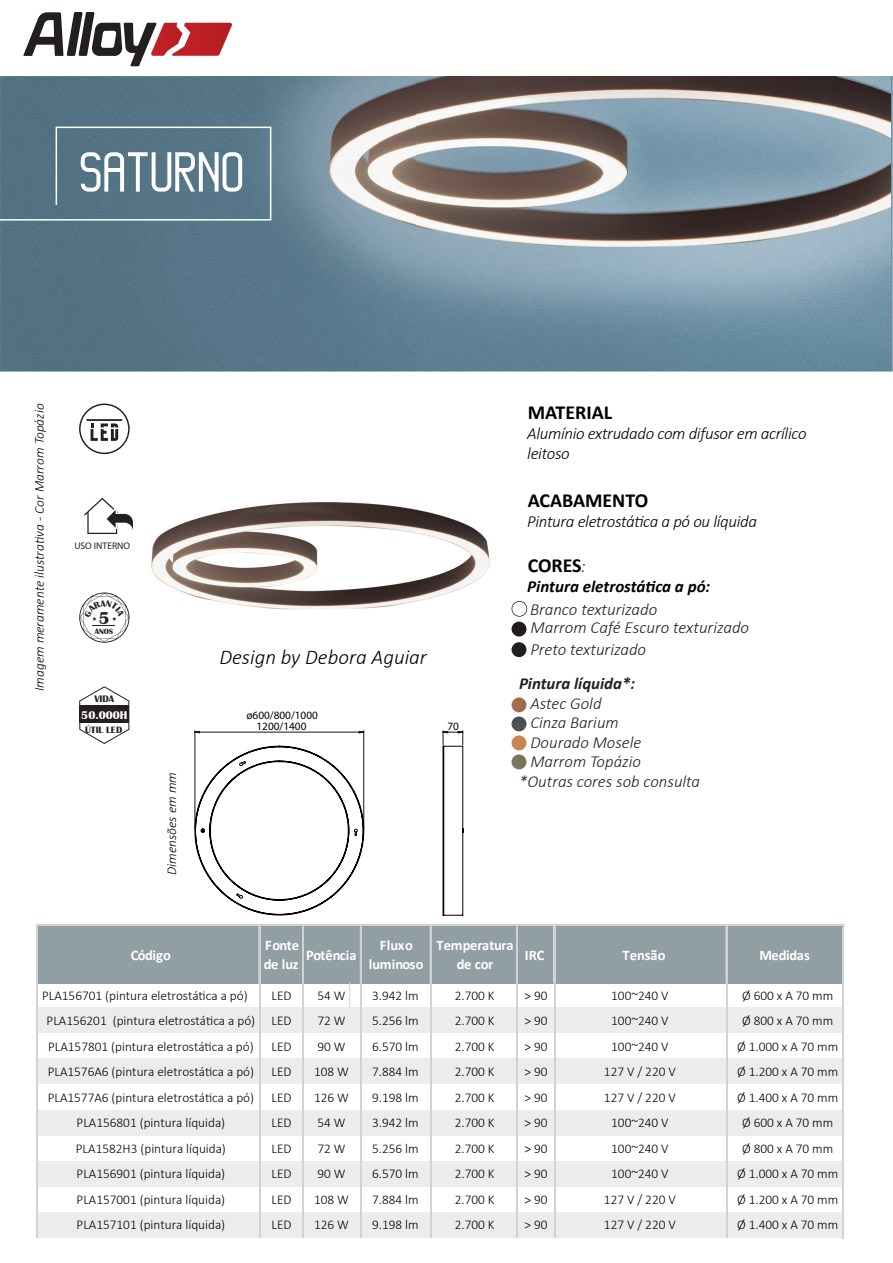
<style>
.page{position:relative;width:893px;height:1263px;background:#fff}
.page>*{position:absolute;margin:0;border:0;box-sizing:border-box;transform-origin:0 0}
.t1{font:63px "Monkey";color:#fff}
.t2{font:italic 300 21px "Calibri";color:#000}
.t3{font:700 19.95px "Calibri";color:#000}
.t4{font:700 17.55px "Britannic";color:#231f20}
.t5{font:italic 300 16.95px/20.4px "Calibri";letter-spacing:-.02em;color:#000}
.t6{font:italic 300 16.95px/18.5px "Calibri";color:#231f20}
.t7{font:italic 700 16.95px "Calibri";color:#000}
.t8{font:italic 300 16.8px "Calibri";color:#231f20}
.t9{font:italic 700 16.8px "Calibri";color:#231f20}
.t10{font:700 14.55px/19.5px "Calibri";letter-spacing:-.005em;color:#fff;text-align:center}
.t11{font:700 14.55px/19.5px "Calibri";letter-spacing:-.035em;color:#fff}
.t12{font:italic 300 13.5px "Calibri";color:#000}
.t13{font:300 13.35px/25.5px "Calibri";color:#000001;text-align:justify}
.t14{font:700 11.55px "Britannic";color:#fff}
.t15{font:11.25px/10.8px "Myriad Pro";color:#000001;text-align:center}
.t16{font:700 9.75px "Britannic";color:#231f20}
.t17{font:9.6px "Myriad Pro";color:#231f20}
.t18{font:700 9.45px "Britannic";color:#231f20}
.t19{font:700 7.8px "Britannic";color:#231f20}
.s1{font-weight:300;font-style:italic;font-size:16.95px}
</style>
<div class="page">
<img style="left:0;top:76px;width:893px;height:296px">
<svg style="left:23px;top:12px;width:209px;height:54px"></svg>
<div style="left:37px;top:925px;width:807px;height:59px;background:#919ea4"></div>
<hr style="left:37px;top:924px;width:807px;height:1px;background:#d1d2d2">
<hr style="left:259px;top:925px;width:1px;height:58px;background:#d1d2d2">
<hr style="left:302px;top:925px;width:2px;height:58px;background:#d1d2d2">
<hr style="left:360px;top:925px;width:2px;height:58px;background:#d1d2d2">
<hr style="left:430px;top:925px;width:1px;height:58px;background:#d1d2d2">
<hr style="left:517px;top:925px;width:1px;height:58px;background:#d1d2d2">
<hr style="left:554px;top:925px;width:1px;height:58px;background:#d1d2d2">
<hr style="left:726px;top:925px;width:1px;height:58px;background:#d1d2d2">
<svg style="left:349px;top:983px;width:1px;height:24px"></svg>
<div style="left:36px;top:1007px;width:807px;height:26px;background:#ebeceb"></div>
<div style="left:36px;top:1058px;width:807px;height:26px;background:#ebeceb"></div>
<div style="left:36px;top:1110px;width:807px;height:26px;background:#ebeceb"></div>
<div style="left:36px;top:1161px;width:807px;height:26px;background:#ebeceb"></div>
<div style="left:36px;top:1212px;width:807px;height:26px;background:#ebeceb"></div>
<hr style="left:843px;top:927px;width:1px;height:311px;background:#d1d2d2">
<hr style="left:259px;top:983px;width:1px;height:255px;background:#d1d2d2">
<hr style="left:302px;top:983px;width:2px;height:255px;background:#d1d2d2">
<hr style="left:360px;top:983px;width:2px;height:255px;background:#d1d2d2">
<hr style="left:430px;top:983px;width:1px;height:255px;background:#d1d2d2">
<hr style="left:517px;top:983px;width:1px;height:255px;background:#d1d2d2">
<hr style="left:554px;top:983px;width:1px;height:255px;background:#d1d2d2">
<hr style="left:726px;top:983px;width:1px;height:255px;background:#d1d2d2">
<hr style="left:36px;top:924px;width:1px;height:314px;background:#d1d2d2">
<img style="left:129px;top:502px;width:399px;height:238px">
<hr style="left:195px;top:731px;width:1px;height:98px;background:#171419">
<hr style="left:363px;top:731px;width:1px;height:98px;background:#171419">
<svg style="left:194px;top:730px;width:171px;height:4px"></svg>
<svg style="left:194px;top:745px;width:171px;height:171px"></svg>
<svg style="left:442px;top:730px;width:22px;height:186px"></svg>
<img style="left:207px;top:77px;width:683px;height:293px">
<svg style="left:0;top:126px;width:272px;height:95px;background:#5b7a8a"></svg>
<svg style="left:79px;top:404px;width:51px;height:50px"></svg>
<svg style="left:84px;top:498px;width:50px;height:36px"></svg>
<svg style="left:80px;top:687px;width:49px;height:57px"></svg>
<svg style="left:512px;top:601px;width:15px;height:16px"></svg>
<img style="left:512px;top:622px;width:14px;height:14px;border-radius:7px">
<div style="left:512px;top:642px;width:14px;height:15px;background:#231f20;border-radius:50%"></div>
<img style="left:512px;top:697px;width:14px;height:15px;border-radius:7px">
<img style="left:512px;top:735px;width:14px;height:15px;border-radius:7px">
<img style="left:512px;top:716px;width:14px;height:15px;border-radius:7px">
<img style="left:512px;top:754px;width:14px;height:15px;border-radius:7px">
<svg style="left:79px;top:593px;width:50px;height:50px"></svg>
<h1 class="t1" style="left:81px;top:148px;width:167px">SATURNO</h1>
<p class="t12" style="left:31px;top:691px;width:289px;rotate:-90deg">Imagem meramente ilustrativa - Cor Marrom Topázio</p>
<p class="t17" style="left:74px;top:539px;width:57px">USO INTERNO</p>
<h3 class="t4" style="left:99px;top:608px;width:12px">5</h3>
<p class="t19" style="left:95px;top:627px;width:20px">ANOS</p>
<p class="t16" style="left:94px;top:693px;width:21px">VIDA</p>
<p class="t18" style="left:85px;top:724px;width:39px">ÚTIL LED</p>
<p class="t14" style="left:81px;top:708px;width:48px">50.000H</p>
<p class="t12" style="left:163px;top:875px;width:104px;rotate:-90deg">Dimensões em mm</p>
<h2 class="t2" style="left:219px;top:643px;width:209px">Design by Debora Aguiar</h2>
<p class="t15" style="left:246px;top:710px;width:73px">ø600/800/1000<br>1200/1400</p>
<p class="t15" style="left:447px;top:721px;width:13px">70</p>
<h3 class="t3" style="left:528px;top:398px;width:86px">MATERIAL</h3>
<p class="t5" style="left:527px;top:423px;width:281px">Alumínio extrudado com difusor em acrílico leitoso</p>
<h3 class="t3" style="left:528px;top:486px;width:122px">ACABAMENTO</h3>
<p class="t5" style="left:527px;top:511px;width:231px">Pintura eletrostática a pó ou líquida</p>
<h3 class="t3" style="left:528px;top:551px;width:60px">CORES<span class="s1">:</span></h3>
<p class="t7" style="left:527px;top:574px;width:185px">Pintura eletrostática a pó:</p>
<p class="t6" style="left:530px;top:600px;width:221px">Branco texturizado<br>Marrom Café Escuro texturizado</p>
<p class="t6" style="left:530px;top:640px;width:117px">Preto texturizado</p>
<p class="t9" style="left:519px;top:672px;width:118px">Pintura líquida*:</p>
<p class="t8" style="left:530px;top:693px;width:73px">Astec Gold</p>
<p class="t8" style="left:530px;top:712px;width:90px">Cinza Barium</p>
<p class="t8" style="left:530px;top:732px;width:113px">Dourado Mosele</p>
<p class="t8" style="left:530px;top:751px;width:112px">Marrom Topázio</p>
<p class="t8" style="left:519px;top:771px;width:183px">*Outras cores sob consulta</p>
<p class="t10" style="left:131px;top:945px;width:42px">Código</p>
<p class="t11" style="left:264px;top:935px;width:37px">Fonte de luz</p>
<p class="t10" style="left:306px;top:945px;width:52px">Potência</p>
<p class="t10" style="left:369px;top:935px;width:56px">Fluxo luminoso</p>
<p class="t10" style="left:525px;top:945px;width:21px">IRC</p>
<p class="t10" style="left:436px;top:935px;width:79px">Temperatura de cor</p>
<p class="t10" style="left:623px;top:945px;width:44px">Tensão</p>
<p class="t10" style="left:759px;top:945px;width:52px">Medidas</p>
<p class="t13" style="left:42px;top:982px;width:215px;text-align:center">PLA156701 (pintura eletrostática a pó)<br>PLA156201 (pintura eletrostática a pó)<br>PLA157801 (pintura eletrostática a pó)<br>PLA1576A6 (pintura eletrostática a pó)<br>PLA1577A6 (pintura eletrostática a pó)<br>PLA156801 (pintura líquida)<br>PLA1582H3 (pintura líquida)<br>PLA156901 (pintura líquida)<br>PLA157001 (pintura líquida)<br>PLA157101 (pintura líquida)</p>
<p class="t13" style="left:271px;top:982px;width:22px">LED LED LED LED LED LED LED LED LED LED</p>
<p class="t13" style="left:314px;top:982px;width:36px;text-align:left">54 W<br>72 W<br>90 W<br>108 W<br>126 W<br>54 W<br>72 W<br>90 W<br>108 W<br>126 W</p>
<p class="t13" style="left:372px;top:982px;width:48px">3.942 lm 5.256 lm 6.570 lm 7.884 lm 9.198 lm 3.942 lm 5.256 lm 6.570 lm 7.884 lm 9.198 lm</p>
<p class="t13" style="left:455px;top:982px;width:41px">2.700 K 2.700 K 2.700 K 2.700 K 2.700 K 2.700 K 2.700 K 2.700 K 2.700 K 2.700 K</p>
<p class="t13" style="left:524px;top:982px;width:25px">&gt; 90 &gt; 90 &gt; 90 &gt; 90 &gt; 90 &gt; 90 &gt; 90 &gt; 90 &gt; 90 &gt; 90</p>
<p class="t13" style="left:604px;top:982px;width:73px;text-align:center">100~240 V<br>100~240 V<br>100~240 V<br>127 V / 220 V<br>127 V / 220 V<br>100~240 V<br>100~240 V<br>100~240 V<br>127 V / 220 V<br>127 V / 220 V</p>
<p class="t13" style="left:737px;top:982px;width:103px;text-align:center">Ø 600 x A 70 mm<br>Ø 800 x A 70 mm<br>Ø 1.000 x A 70 mm<br>Ø 1.200 x A 70 mm<br>Ø 1.400 x A 70 mm<br>Ø 600 x A 70 mm<br>Ø 800 x A 70 mm<br>Ø 1.000 x A 70 mm<br>Ø 1.200 x A 70 mm<br>Ø 1.400 x A 70 mm</p>
</div>
